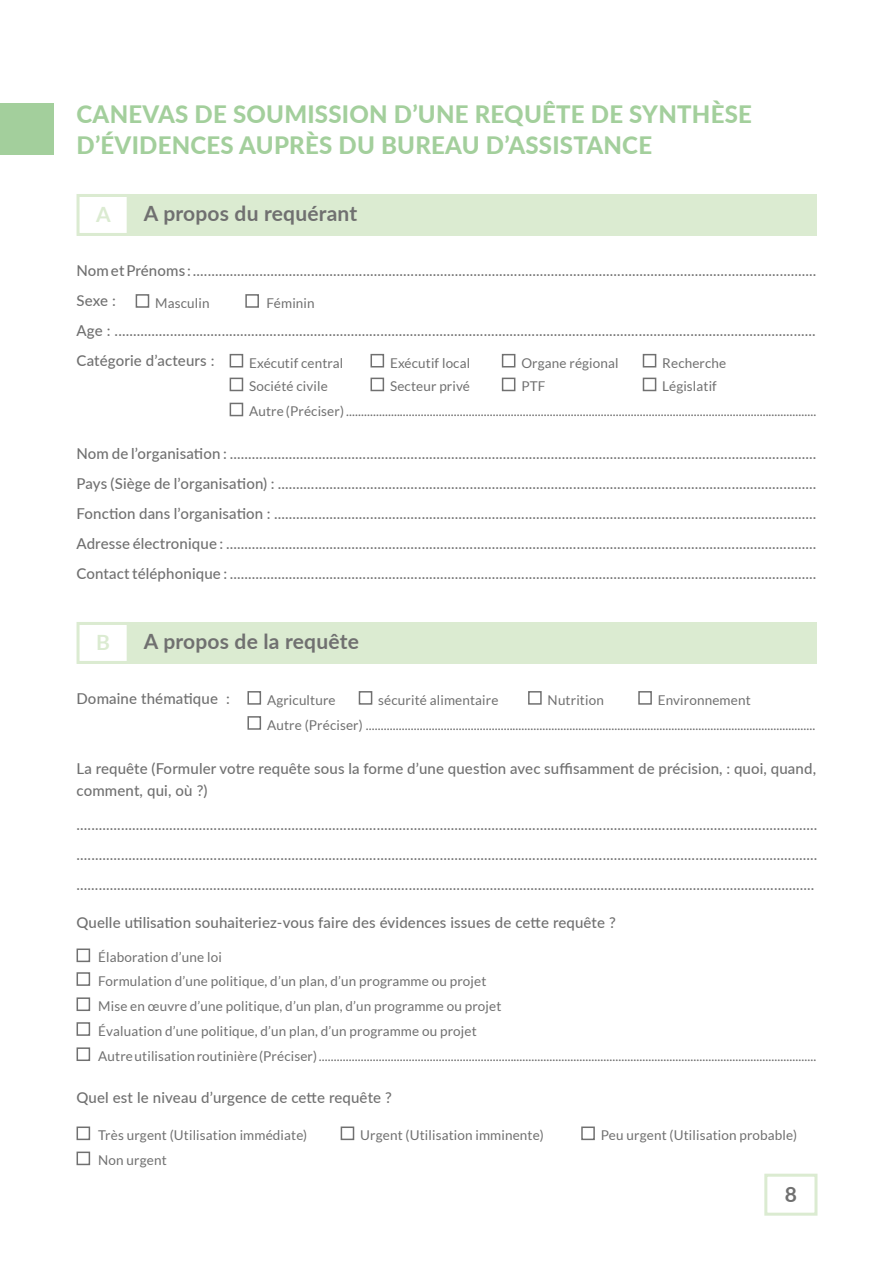
<style>
.page{position:relative;width:893px;height:1263px;background:#fff}
.page>*{position:absolute;margin:0;border:0;box-sizing:border-box;transform-origin:0 0}
.t1{font:800 24px/31.5px "Lato";letter-spacing:.01em;color:#a3cf9c}
.t2{font:700 21px "Lato";letter-spacing:.01em;color:#707070}
.t3{font:700 21px "Lato";color:#dbebd1}
.t4{font:500 15px/30px "Lato";letter-spacing:.01em;color:#707070}
.t5{font:13.5px "Lato";letter-spacing:.01em;color:#707070}
</style>
<div class="page">
<div style="left:764px;top:1174px;width:53px;height:42px;background:#fff;border:3px solid #dbebd1"></div>
<div style="left:77px;top:194px;width:739px;height:42px;background:#dbebd1"></div>
<div style="left:77px;top:194px;width:53px;height:42px;background:#fff;border:3px solid #dbebd1"></div>
<div style="left:77px;top:622px;width:739px;height:42px;background:#dbebd1"></div>
<div style="left:77px;top:622px;width:53px;height:42px;background:#fff;border:3px solid #dbebd1"></div>
<div style="left:136px;top:294px;width:13px;height:14px;border:2px solid #707070"></div>
<div style="left:230px;top:354px;width:13px;height:13px;border:2px solid #707070"></div>
<div style="left:77px;top:948px;width:13px;height:14px;border:2px solid #707070"></div>
<div style="left:77px;top:997px;width:13px;height:14px;border:2px solid #707070"></div>
<div style="left:230px;top:378px;width:13px;height:13px;border:2px solid #707070"></div>
<div style="left:77px;top:972px;width:13px;height:14px;border:2px solid #707070"></div>
<div style="left:77px;top:1022px;width:13px;height:14px;border:2px solid #707070"></div>
<div style="left:247px;top:691px;width:14px;height:14px;border:2px solid #707070"></div>
<div style="left:77px;top:1126px;width:13px;height:14px;border:2px solid #707070"></div>
<div style="left:230px;top:403px;width:13px;height:13px;border:2px solid #707070"></div>
<div style="left:77px;top:1047px;width:13px;height:14px;border:2px solid #707070"></div>
<div style="left:247px;top:716px;width:14px;height:14px;border:2px solid #707070"></div>
<div style="left:77px;top:1151px;width:13px;height:14px;border:2px solid #707070"></div>
<div style="left:502px;top:354px;width:13px;height:13px;border:2px solid #707070"></div>
<div style="left:502px;top:378px;width:13px;height:13px;border:2px solid #707070"></div>
<div style="left:528px;top:691px;width:14px;height:14px;border:2px solid #707070"></div>
<div style="left:581px;top:1126px;width:14px;height:14px;border:2px solid #707070"></div>
<div style="left:370px;top:354px;width:14px;height:13px;border:2px solid #707070"></div>
<div style="left:370px;top:378px;width:14px;height:13px;border:2px solid #707070"></div>
<div style="left:359px;top:691px;width:13px;height:14px;border:2px solid #707070"></div>
<div style="left:341px;top:1126px;width:13px;height:14px;border:2px solid #707070"></div>
<div style="left:643px;top:354px;width:13px;height:13px;border:2px solid #707070"></div>
<div style="left:643px;top:378px;width:13px;height:13px;border:2px solid #707070"></div>
<div style="left:638px;top:691px;width:14px;height:14px;border:2px solid #707070"></div>
<div style="left:245px;top:294px;width:14px;height:14px;border:2px solid #707070"></div>
<div style="left:0;top:104px;width:54px;height:51px;background:#a3cf9c"></div>
<p class="t1" style="left:77px;top:97px;width:677px">CANEVAS DE SOUMISSION D’UNE REQUÊTE DE SYNTHÈSE<br>D’ÉVIDENCES AUPRÈS DU BUREAU D’ASSISTANCE</p>
<p class="t3" style="left:96px;top:199px;width:16px">A</p>
<p class="t2" style="left:144px;top:198px;width:215px">A propos du requérant</p>
<p class="t4" style="left:77px;top:255px;width:741px">Nom et Prénoms : .........................................................................................................................................................................</p>
<p class="t4" style="left:77px;top:285px;width:41px">Sexe :</p>
<p class="t5" style="left:155px;top:295px;width:56px">Masculin</p>
<p class="t5" style="left:267px;top:295px;width:50px">Féminin</p>
<p class="t4" style="left:77px;top:315px;width:741px">Age : ..............................................................................................................................................................................................</p>
<p class="t4" style="left:77px;top:345px;width:139px">Catégorie d’acteurs :</p>
<p class="t5" style="left:249px;top:355px;width:96px">Exécutif central</p>
<p class="t5" style="left:249px;top:379px;width:80px">Société civile</p>
<p class="t5" style="left:390px;top:355px;width:82px">Exécutif local</p>
<p class="t5" style="left:390px;top:379px;width:81px">Secteur privé</p>
<p class="t5" style="left:521px;top:355px;width:99px">Organe régional</p>
<p class="t5" style="left:521px;top:379px;width:26px">PTF</p>
<p class="t5" style="left:662px;top:355px;width:66px">Recherche</p>
<p class="t5" style="left:662px;top:379px;width:56px">Législatif</p>
<p class="t5" style="left:249px;top:404px;width:569px">Autre (Préciser) .............................................................................................................................................................</p>
<p class="t4" style="left:77px;top:438px;width:741px">Nom de l’organisation : ...............................................................................................................................................................</p>
<p class="t4" style="left:77px;top:468px;width:741px">Pays (Siège de l’organisation) : ..................................................................................................................................................</p>
<p class="t4" style="left:77px;top:498px;width:741px">Fonction dans l’organisation : ...................................................................................................................................................</p>
<p class="t4" style="left:77px;top:528px;width:741px">Adresse électronique : ................................................................................................................................................................</p>
<p class="t4" style="left:77px;top:558px;width:741px">Contact téléphonique : ...............................................................................................................................................................</p>
<p class="t3" style="left:96px;top:627px;width:15px">B</p>
<p class="t2" style="left:144px;top:626px;width:216px">A propos de la requête</p>
<p class="t4" style="left:77px;top:683px;width:155px">Domaine thématique :</p>
<p class="t5" style="left:267px;top:692px;width:70px">Agriculture</p>
<p class="t5" style="left:378px;top:692px;width:122px">sécurité alimentaire</p>
<p class="t5" style="left:548px;top:692px;width:58px">Nutrition</p>
<p class="t5" style="left:658px;top:692px;width:94px">Environnement</p>
<p class="t5" style="left:267px;top:717px;width:550px">Autre (Préciser) ......................................................................................................................................................</p>
<p class="t4" style="left:77px;top:756px;width:741px;line-height:22.5px">La requête (Formuler votre requête sous la forme d’une question avec suffisamment de précision, : quoi, quand, comment, qui, où ?)</p>
<p class="t4" style="left:77px;top:808px;width:742px;text-align:justify">........................................................................................................................................................................................................ ........................................................................................................................................................................................................ ........................................................................................................................................................................................................</p>
<p class="t4" style="left:77px;top:907px;width:541px">Quelle utilisation souhaiteriez-vous faire des évidences issues de cette requête ?</p>
<p class="t5" style="left:98px;top:950px;width:125px">Élaboration d’une loi</p>
<p class="t5" style="left:98px;top:999px;width:405px">Mise en œuvre d’une politique, d’un plan, d’un programme ou projet</p>
<p class="t5" style="left:98px;top:973px;width:390px">Formulation d’une politique, d’un plan, d’un programme ou projet</p>
<p class="t5" style="left:98px;top:1023px;width:380px">Évaluation d’une politique, d’un plan, d’un programme ou projet</p>
<p class="t5" style="left:98px;top:1049px;width:719px">Autre utilisation routinière (Préciser) ......................................................................................................................................................................</p>
<p class="t4" style="left:77px;top:1082px;width:317px">Quel est le niveau d’urgence de cette requête ?</p>
<p class="t5" style="left:98px;top:1128px;width:211px">Très urgent (Utilisation immédiate)</p>
<p class="t5" style="left:98px;top:1153px;width:70px">Non urgent</p>
<p class="t5" style="left:360px;top:1128px;width:185px">Urgent (Utilisation imminente)</p>
<p class="t5" style="left:601px;top:1128px;width:198px">Peu urgent (Utilisation probable)</p>
<h2 class="t2" style="left:785px;top:1179px;width:14px">8</h2>
</div>
